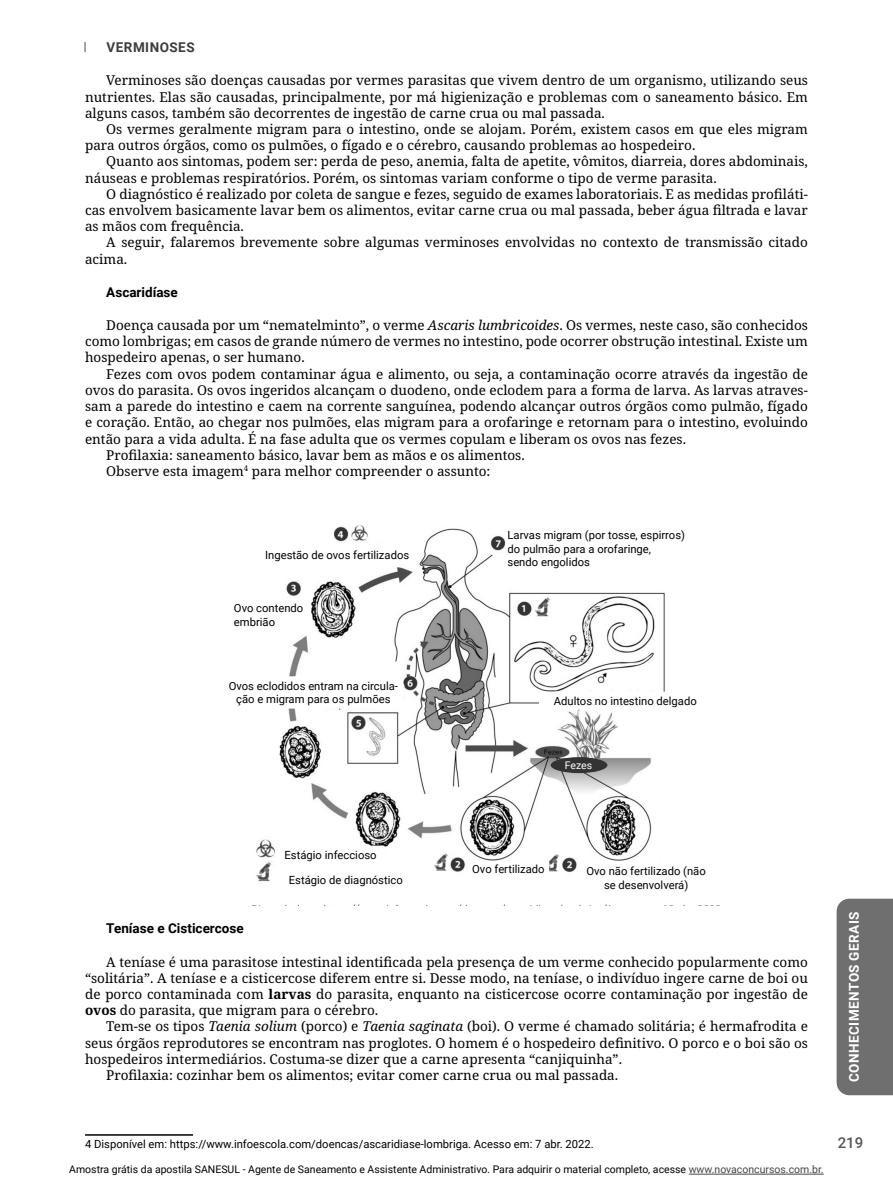
<style>
.page{position:relative;width:893px;height:1191px;background:#fff}
.page>*{position:absolute;margin:0;border:0;box-sizing:border-box;transform-origin:0 0}
.t1{font:500 15px "Roboto";color:#575757}
.Parágrafos{font:13.5px/16.2px "Noto Serif";color:#000;text-align:justify}
.Subtópico{font:700 13.5px "Roboto";color:#000}
.t2{font:700 13.5px "Roboto";letter-spacing:.035em;color:#fff}
.Tópico{font:700 13.5px "Roboto";letter-spacing:.035em;color:#3c3c3c}
.Nota_de_Roda_Pé{font:11.25px/13.5px "Roboto";color:#000;text-align:center}
.Fonte_Tabelas_Imagens{font:11.25px "Roboto";color:#000}
.t3{font:10.5px "Roboto";color:#000}
.Nota_de_Roda_Pé-2{font:10.5px "Roboto";letter-spacing:-.005em;color:#fff}
.s1{font-style:italic}
.s2{font-weight:700}
.s3{color:#454545}
</style>
<div class="page">
<div style="left:837px;top:898px;width:56px;height:197px;background:#6f6f6f"></div>
<hr style="left:689px;top:1173px;width:135px;height:1px;background:#454545">
<svg style="left:84px;top:42px;width:2px;height:10px"></svg>
<img style="left:256px;top:525px;width:429px;height:380px">
<div style="left:507px;top:526px;width:182px;height:45px;background:#fff"></div>
<div style="left:264px;top:543px;width:146px;height:23px;background:#fff"></div>
<div style="left:233px;top:599px;width:77px;height:30px;background:#fff"></div>
<div style="left:224px;top:677px;width:178px;height:31px;background:#fff"></div>
<div style="left:468px;top:862px;width:80px;height:13px;background:#fff"></div>
<div style="left:540px;top:692px;width:171px;height:16px;background:#fff"></div>
<div style="left:278px;top:846px;width:105px;height:17px;background:#fff"></div>
<div style="left:275px;top:871px;width:141px;height:17px;background:#fff"></div>
<div style="left:581px;top:862px;width:130px;height:31px;background:#fff"></div>
<div style="left:551px;top:757px;width:56px;height:16px;background:#333;border-radius:50%"></div>
<hr style="left:85px;top:1134px;width:108px;height:1px;background:#000">
<p class="Tópico" style="left:107px;top:38px;width:90px">VERMINOSES</p>
<p class="Parágrafos" style="left:85px;top:73px;width:724px;text-indent:21px">Verminoses são doenças causadas por vermes parasitas que vivem dentro de um organismo, utilizando seus nutrientes. Elas são causadas, principalmente, por má higienização e problemas com o saneamento básico. Em alguns casos, também são decorrentes de ingestão de carne crua ou mal passada.</p>
<p class="Parágrafos" style="left:85px;top:121px;width:724px;text-indent:21px">Os vermes geralmente migram para o intestino, onde se alojam. Porém, existem casos em que eles migram para outros órgãos, como os pulmões, o fígado e o cérebro, causando problemas ao hospedeiro.</p>
<p class="Parágrafos" style="left:85px;top:154px;width:724px;text-indent:21px">Quanto aos sintomas, podem ser: perda de peso, anemia, falta de apetite, vômitos, diarreia, dores abdominais, náuseas e problemas respiratórios. Porém, os sintomas variam conforme o tipo de verme parasita.</p>
<p class="Parágrafos" style="left:85px;top:186px;width:724px;text-indent:21px">O diagnóstico é realizado por coleta de sangue e fezes, seguido de exames laboratoriais. E as medidas profiláti&shy;cas envolvem basicamente lavar bem os alimentos, evitar carne crua ou mal passada, beber água filtrada e lavar as mãos com frequência.</p>
<p class="Parágrafos" style="left:85px;top:235px;width:724px;text-indent:21px">A seguir, falaremos brevemente sobre algumas verminoses envolvidas no contexto de transmissão citado acima.</p>
<p class="Subtópico" style="left:106px;top:282px;width:73px">Ascaridíase</p>
<p class="Parágrafos" style="left:85px;top:317px;width:724px;text-indent:21px">Doença causada por um “nematelminto”, o verme <span class="s1">Ascaris lumbricoides</span>. Os vermes, neste caso, são conhecidos como lombrigas; em casos de grande número de vermes no intestino, pode ocorrer obstrução intestinal. Existe um hospedeiro apenas, o ser humano.</p>
<p class="Parágrafos" style="left:85px;top:366px;width:724px;text-indent:21px">Fezes com ovos podem contaminar água e alimento, ou seja, a contaminação ocorre através da ingestão de ovos do parasita. Os ovos ingeridos alcançam o duodeno, onde eclodem para a forma de larva. As larvas atraves&shy;sam a parede do intestino e caem na corrente sanguínea, podendo alcançar outros órgãos como pulmão, fígado e coração. Então, ao chegar nos pulmões, elas migram para a orofaringe e retornam para o intestino, evoluindo então para a vida adulta. É na fase adulta que os vermes copulam e liberam os ovos nas fezes.</p>
<p class="Parágrafos" style="left:106px;top:447px;width:420px">Profilaxia: saneamento básico, lavar bem as mãos e os alimentos.</p>
<p class="Parágrafos" style="left:106px;top:463px;width:386px">Observe esta imagem<sup>4</sup> para melhor compreender o assunto:</p>
<p class="Nota_de_Roda_Pé" style="left:265px;top:548px;width:146px">Ingestão de ovos fertilizados</p>
<p class="Nota_de_Roda_Pé" style="left:234px;top:601px;width:71px">Ovo contendo</p>
<p class="Nota_de_Roda_Pé" style="left:234px;top:614px;width:43px">embrião</p>
<p class="Nota_de_Roda_Pé" style="left:229px;top:679px;width:171px">Ovos eclodidos entram na circula&shy;ção e migram para os pulmões</p>
<p class="Nota_de_Roda_Pé" style="left:507px;top:528px;width:179px">Larvas migram (por tosse, espirros)</p>
<p class="Nota_de_Roda_Pé" style="left:507px;top:541px;width:145px">do pulmão para a orofaringe,</p>
<p class="Nota_de_Roda_Pé" style="left:507px;top:555px;width:84px">sendo engolidos</p>
<p class="Nota_de_Roda_Pé" style="left:554px;top:693px;width:145px">Adultos no intestino delgado</p>
<p class="Nota_de_Roda_Pé-2" style="left:565px;top:758px;width:29px">Fezes</p>
<p class="Nota_de_Roda_Pé" style="left:285px;top:847px;width:94px">Estágio infeccioso</p>
<p class="Nota_de_Roda_Pé" style="left:289px;top:873px;width:115px">Estágio de diagnóstico</p>
<p class="Nota_de_Roda_Pé" style="left:472px;top:862px;width:74px">Ovo fertilizado</p>
<p class="Nota_de_Roda_Pé" style="left:586px;top:864px;width:121px">Ovo não fertilizado (não</p>
<p class="Nota_de_Roda_Pé" style="left:604px;top:877px;width:86px">se desenvolverá)</p>
<p class="Subtópico" style="left:106px;top:919px;width:139px">Teníase e Cisticercose</p>
<p class="Parágrafos" style="left:85px;top:954px;width:724px;text-indent:21px">A teníase é uma parasitose intestinal identificada pela presença de um verme conhecido popularmente como “solitária”. A teníase e a cisticercose diferem entre si. Desse modo, na teníase, o indivíduo ingere carne de boi ou de porco contaminada com <span class="s2">larvas</span> do parasita, enquanto na cisticercose ocorre contaminação por ingestão de <span class="s2">ovos</span> do parasita, que migram para o cérebro.</p>
<p class="Parágrafos" style="left:85px;top:1018px;width:724px;text-indent:21px">Tem-se os tipos <span class="s1">Taenia solium</span> (porco) e <span class="s1">Taenia saginata</span> (boi). O verme é chamado solitária; é hermafrodita e seus órgãos reprodutores se encontram nas proglotes. O homem é o hospedeiro definitivo. O porco e o boi são os hospedeiros intermediários. Costuma-se dizer que a carne apresenta “canjiquinha”.</p>
<p class="Parágrafos" style="left:106px;top:1067px;width:513px">Profilaxia: cozinhar bem os alimentos; evitar comer carne crua ou mal passada.</p>
<p class="t2" style="left:845px;top:1082px;width:172px;rotate:-90deg">CONHECIMENTOS GERAIS</p>
<p class="Fonte_Tabelas_Imagens" style="left:85px;top:1136px;width:510px">4 Disponível em: https://www.infoescola.com/doencas/ascaridiase-lombriga. Acesso em: 7 abr. 2022.</p>
<p class="t3" style="left:69px;top:1162px;width:756px">Amostra grátis da apostila SANESUL - Agente de Saneamento e Assistente Administrativo. Para adquirir o material completo, acesse <span class="s3">www.novaconcursos.com.br.</span></p>
<p class="t1" style="left:838px;top:1132px;width:27px">219</p>
</div>
